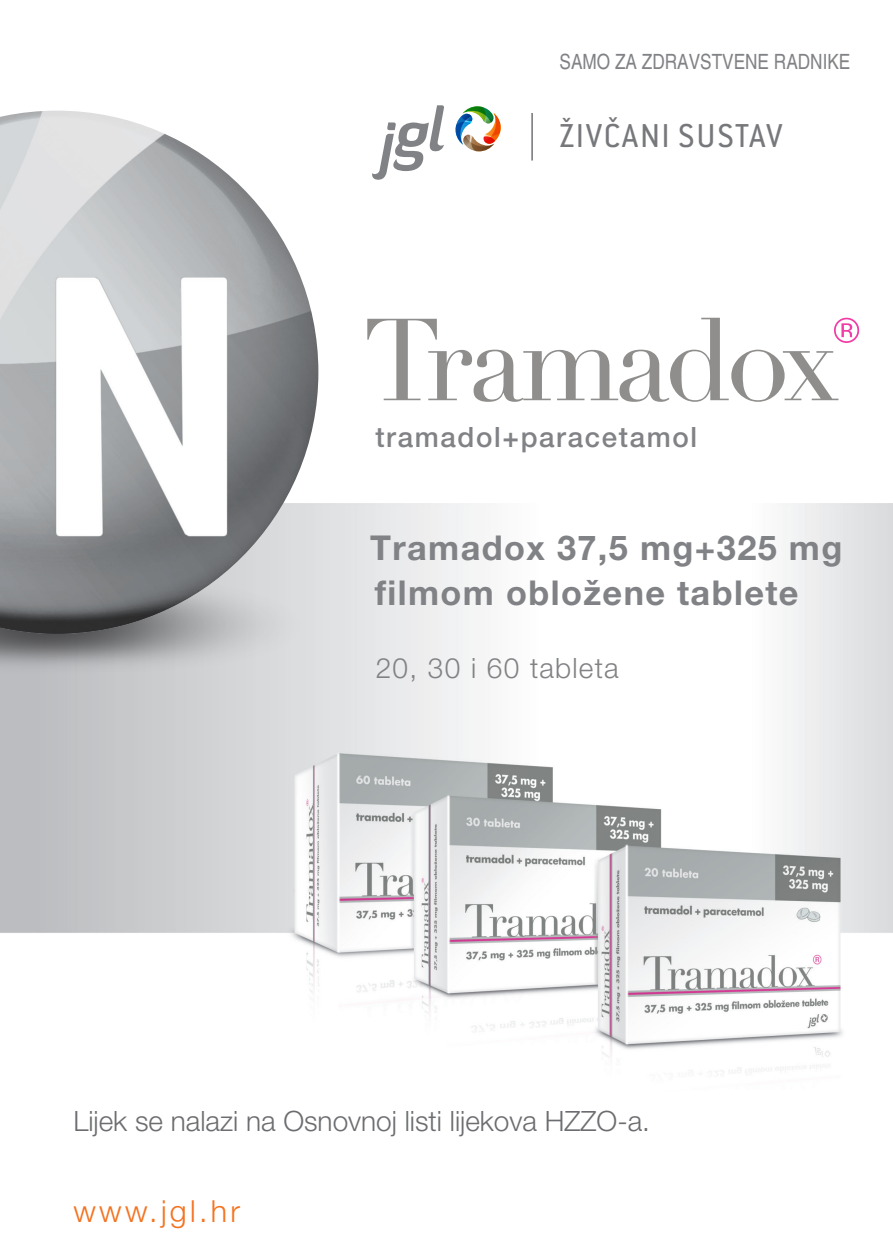
<style>
.page{position:relative;width:893px;height:1255px;background:#fff}
.page>*{position:absolute;margin:0;border:0;box-sizing:border-box;transform-origin:0 0}
.t1{font:36.3px "ITC Conduit";letter-spacing:.04em;color:#76787b}
.t2{font:700 34.2px/44.5px "Helvetica Neue LT Pro";letter-spacing:.04em;color:#808285}
.t3{font:300 30.45px "Helvetica Neue LT Pro";letter-spacing:.11em;color:#f47321}
.t4{font:300 28.05px "Helvetica Neue LT Pro";color:#6c6d70}
.t5{font:500 28.05px "Helvetica Neue LT Pro";letter-spacing:.06em;color:#808285}
.t6{font:300 28.05px "Helvetica Neue LT Pro";letter-spacing:.045em;color:#808285}
.t7{font:condensed 21px "Helvetica";color:#808285}
</style>
<div class="page">
<img style="left:0;top:503px;width:893px;height:570px">
<img style="left:0;top:633px;width:308px;height:43px">
<img style="left:0;top:111px;width:318px;height:522px">
<hr style="left:531px;top:113px;width:2px;height:47px;background:#808285">
<svg style="left:367px;top:318px;width:492px;height:84px"></svg>
<svg style="left:372px;top:105px;width:72px;height:75px"></svg>
<svg style="left:455px;top:106px;width:46px;height:45px"></svg>
<p class="t7" style="left:559px;top:54px;width:292px">SAMO ZA ZDRAVSTVENE RADNIKE</p>
<p class="t1" style="left:559px;top:124px;width:225px">ŽIVČANI SUSTAV</p>
<p class="t5" style="left:375px;top:427px;width:323px">tramadol+paracetamol</p>
<p class="t2" style="left:370px;top:530px;width:474px">Tramadox 37,5 mg+325 mg filmom obložene tablete</p>
<p class="t6" style="left:376px;top:658px;width:244px">20, 30 i 60 tableta</p>
<p class="t4" style="left:73px;top:1111px;width:578px">Lijek se nalazi na Osnovnoj listi lijekova HZZO-a.</p>
<p class="t3" style="left:73px;top:1199px;width:168px">www.jgl.hr</p>
</div>
